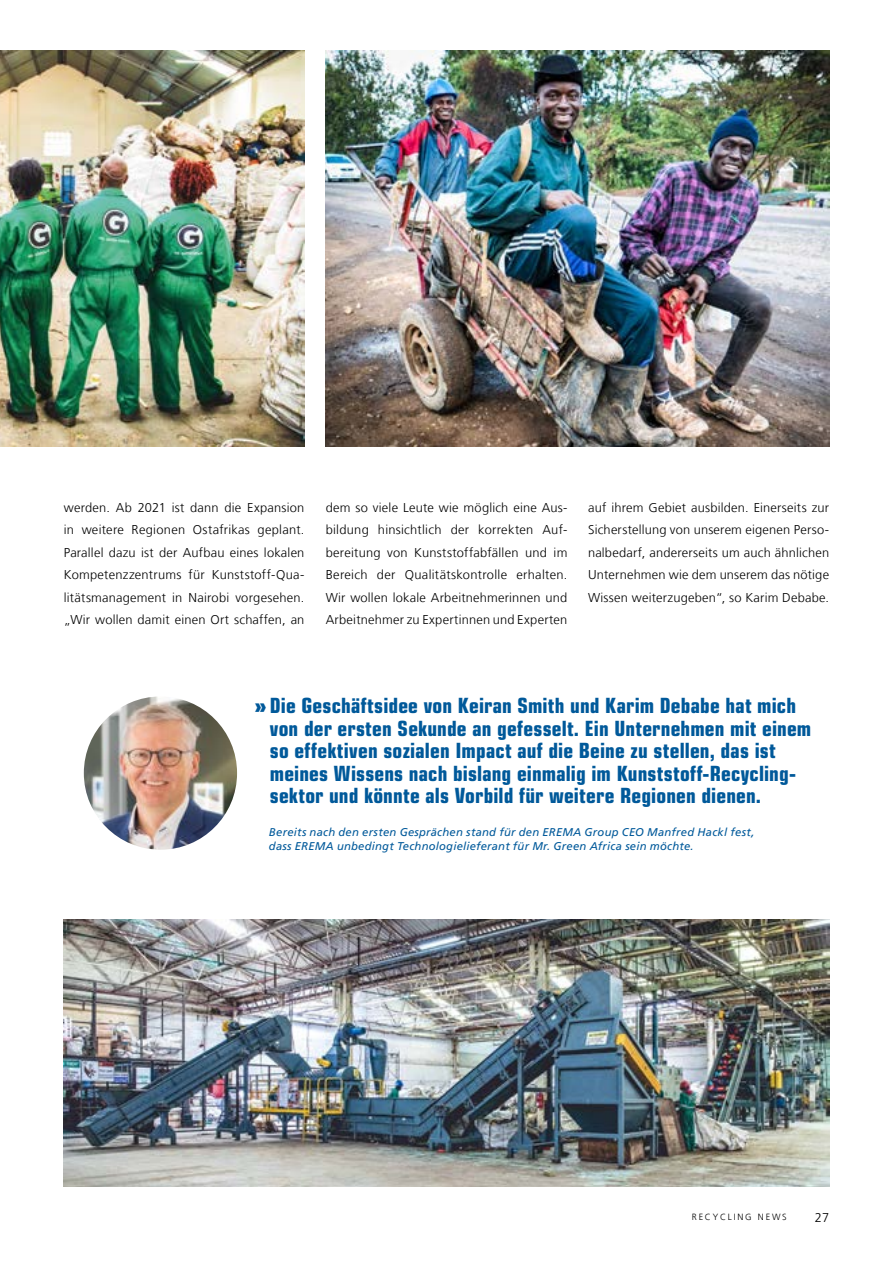
<style>
.page{position:relative;width:893px;height:1263px;background:#fff}
.page>*{position:absolute;margin:0;border:0;box-sizing:border-box;transform-origin:0 0}
.t1{font:700 condensed 21px/22.5px "Eurostile";letter-spacing:.005em;color:#00599a}
.t2{font:300 12.75px/22.5px "Frutiger LT Com";letter-spacing:.015em;color:#000;text-align:justify}
.t3{font:italic 11.25px/13.5px "Frutiger LT Com";letter-spacing:.02em;color:#00599a}
.t4{font:300 9px "Frutiger LT Com";letter-spacing:.2em;color:#000}
.s1{font-size:24px}
</style>
<div class="page">
<img style="left:64px;top:919px;width:765px;height:268px">
<img style="left:0;top:51px;width:304px;height:395px">
<img style="left:84px;top:696px;width:153px;height:154px;border-radius:77px">
<img style="left:326px;top:51px;width:503px;height:395px">
<p class="t2" style="left:64px;top:496px;width:242px">werden. Ab 2021 ist dann die Expansion in weitere Regionen Ostafrikas geplant.<br>Parallel dazu ist der Aufbau eines lokalen Kompetenzzentrums für Kunststoff-Qua&shy;litätsmanagement in Nairobi vorgesehen. „Wir wollen damit einen Ort schaffen, an</p>
<p class="t2" style="left:588px;top:496px;width:243px">auf ihrem Gebiet ausbilden. Einerseits zur Sicherstellung von unserem eigenen Perso&shy;nalbedarf, andererseits um auch ähnlichen Unternehmen wie dem unserem das nötige Wissen weiterzugeben“, so Karim Debabe.</p>
<p class="t2" style="left:326px;top:496px;width:243px">dem so viele Leute wie möglich eine Aus&shy;bildung hinsichtlich der korrekten Auf&shy;bereitung von Kunststoffabfällen und im Bereich der Qualitätskontrolle erhalten.<br>Wir wollen lokale Arbeitnehmerinnen und Arbeitnehmer zu Expertinnen und Experten</p>
<p class="t1" style="left:270px;top:694px;width:543px;text-indent:-16px"><span class="s1">»</span>Die Geschäftsidee von Keiran Smith und Karim Debabe hat mich von der ersten Sekunde an gefesselt. Ein Unternehmen mit einem so effektiven sozialen Impact auf die Beine zu stellen, das ist meines Wissens nach bislang einmalig im Kunststoff-Recycling&shy;sektor und könnte als Vorbild für weitere Regionen dienen.</p>
<p class="t3" style="left:269px;top:825px;width:487px">Bereits nach den ersten Gesprächen stand für den EREMA Group CEO Manfred Hackl fest, dass EREMA unbedingt Technologielieferant für Mr. Green Africa sein möchte.</p>
<p class="t4" style="left:692px;top:1212px;width:96px">RECYCLING NEWS</p>
<p class="t2" style="left:815px;top:1206px;width:16px">27</p>
</div>
